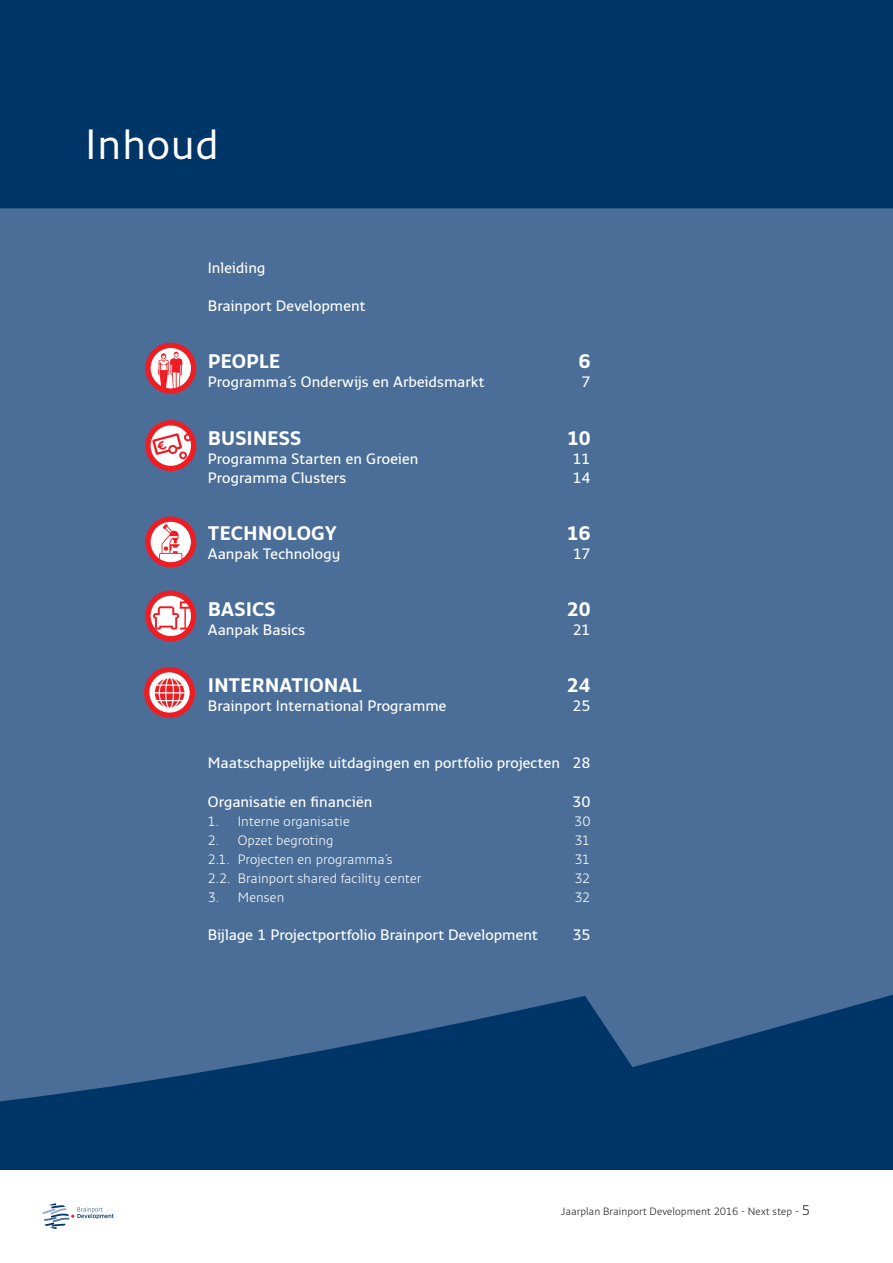
<style>
.page{position:relative;width:893px;height:1263px;background:#fff}
.page>*{position:absolute;margin:0;border:0;box-sizing:border-box;transform-origin:0 0}
.t1{font:42px "Monitor";letter-spacing:.01em;color:#fff}
.t2{font:700 19.5px "Monitor";color:#fff}
.t3{font:600 15px "Monitor";color:#fff}
.t4{font:300 13.5px "Monitor";letter-spacing:.005em;color:#fff}
.t5{font:300 10.5px "Monitor";letter-spacing:.005em;color:#231f20}
.s1{font-size:13.8px}
</style>
<div class="page">
<svg style="left:43px;top:1203px;width:71px;height:26px"></svg>
<div style="left:0;top:304px;width:893px;height:865px;background:#003667"></div>
<div style="left:0;top:0;width:893px;height:208px;background:#003667"></div>
<div style="left:0;top:208px;width:893px;height:893px;background:#4a6e98"></div>
<svg style="left:144px;top:667px;width:51px;height:51px;background:#cf7480"></svg>
<svg style="left:145px;top:343px;width:51px;height:51px;background:#cf7b86"></svg>
<svg style="left:145px;top:516px;width:51px;height:51px;background:#d08b97"></svg>
<svg style="left:145px;top:420px;width:51px;height:51px;background:#d0848f"></svg>
<svg style="left:145px;top:590px;width:51px;height:51px;background:#d08793"></svg>
<h1 class="t1" style="left:85px;top:118px;width:135px">Inhoud</h1>
<p class="t3" style="left:208px;top:259px;width:59px">Inleiding</p>
<p class="t3" style="left:208px;top:297px;width:159px">Brainport Development</p>
<h2 class="t2" style="left:208px;top:349px;width:74px">PEOPLE</h2>
<h2 class="t2" style="left:579px;top:349px;width:13px">6</h2>
<p class="t3" style="left:208px;top:373px;width:278px">Programma´s Onderwijs en Arbeidsmarkt</p>
<p class="t3" style="left:581px;top:373px;width:11px">7</p>
<h2 class="t2" style="left:208px;top:426px;width:95px">BUSINESS</h2>
<h2 class="t2" style="left:567px;top:426px;width:25px">10</h2>
<p class="t3" style="left:208px;top:449px;width:212px">Programma Starten en Groeien</p>
<p class="t3" style="left:573px;top:449px;width:19px">11</p>
<p class="t3" style="left:208px;top:468px;width:140px">Programma Clusters</p>
<p class="t3" style="left:573px;top:468px;width:19px">14</p>
<h2 class="t2" style="left:208px;top:521px;width:131px">TECHNOLOGY</h2>
<h2 class="t2" style="left:567px;top:521px;width:25px">16</h2>
<p class="t3" style="left:208px;top:544px;width:134px">Aanpak Technology</p>
<p class="t3" style="left:573px;top:544px;width:19px">17</p>
<h2 class="t2" style="left:208px;top:597px;width:70px">BASICS</h2>
<h2 class="t2" style="left:567px;top:597px;width:25px">20</h2>
<p class="t3" style="left:208px;top:621px;width:99px">Aanpak Basics</p>
<p class="t3" style="left:573px;top:621px;width:19px">21</p>
<h2 class="t2" style="left:208px;top:673px;width:155px">INTERNATIONAL</h2>
<h2 class="t2" style="left:567px;top:673px;width:25px">24</h2>
<p class="t3" style="left:208px;top:697px;width:240px">Brainport International Programme</p>
<p class="t3" style="left:572px;top:697px;width:20px">25</p>
<p class="t3" style="left:208px;top:754px;width:384px">Maatschappelijke uitdagingen en portfolio projecten 28</p>
<p class="t3" style="left:208px;top:792px;width:166px">Organisatie en financiën</p>
<p class="t3" style="left:572px;top:792px;width:20px">30</p>
<p class="t4" style="left:208px;top:812px;width:143px">1. Interne organisatie</p>
<p class="t4" style="left:574px;top:812px;width:18px">30</p>
<p class="t4" style="left:208px;top:832px;width:127px">2. Opzet begroting</p>
<p class="t4" style="left:574px;top:832px;width:18px">31</p>
<p class="t4" style="left:208px;top:851px;width:186px">2.1. Projecten en programma´s</p>
<p class="t4" style="left:574px;top:851px;width:18px">31</p>
<p class="t4" style="left:208px;top:870px;width:215px">2.2. Brainport shared facility center</p>
<p class="t4" style="left:574px;top:870px;width:18px">32</p>
<p class="t4" style="left:208px;top:889px;width:78px">3. Mensen</p>
<p class="t4" style="left:574px;top:889px;width:18px">32</p>
<p class="t3" style="left:208px;top:925px;width:331px">Bijlage 1 Projectportfolio Brainport Development</p>
<p class="t3" style="left:572px;top:925px;width:20px">35</p>
<p class="t5" style="left:561px;top:1204px;width:251px">Jaarplan Brainport Development 2016 - Next step - <span class="s1">5</span></p>
</div>
